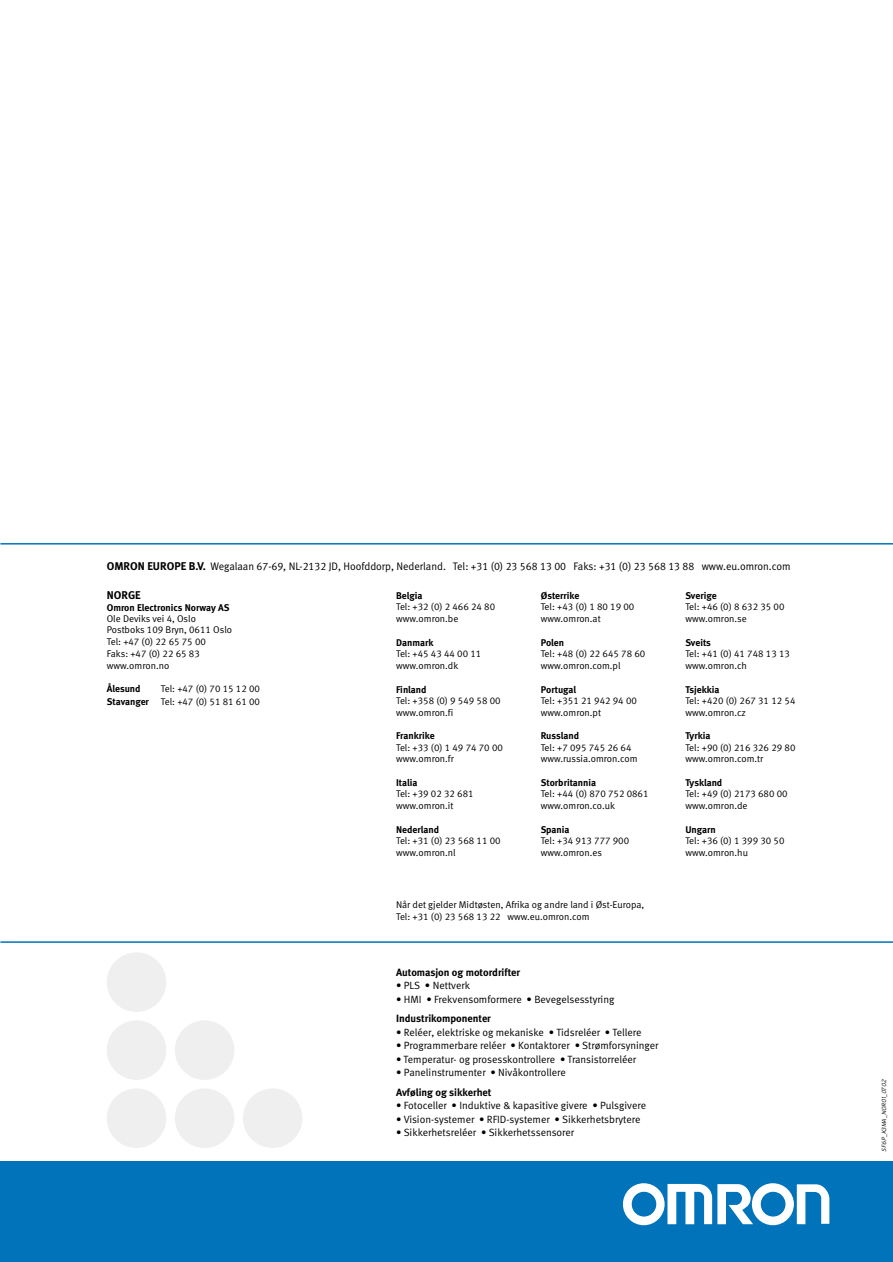
<style>
.page{position:relative;width:893px;height:1262px;background:#fff}
.page>*{position:absolute;margin:0;border:0;box-sizing:border-box;transform-origin:0 0}
.t1{font:700 11.25px "Meta";color:#000}
.t2{font:10.8px "Meta Normal LF";color:#000}
.t3{font:10.5px "Meta Normal LF";color:#000}
.t4{font:700 10.5px "Meta";color:#000}
.t5{font:9.75px/11.7px "Meta Normal LF";color:#000}
.t6{font:700 9.75px "Meta";color:#000}
.t7{font:italic 300 6px "Interstate";color:#000}
.s1{font-family:"Meta";font-weight:700;font-size:11.25px}
.s2{font-family:"Meta";font-weight:700}
</style>
<div class="page">
<hr style="left:0;top:941px;width:892px;height:1px;background:#0073bb">
<hr style="left:0;top:543px;width:892px;height:1px;background:#0073bb">
<div style="left:0;top:1161px;width:892px;height:100px;background:#0073bb"></div>
<svg style="left:623px;top:1183px;width:206px;height:42px"></svg>
<div style="left:107px;top:1088px;width:59px;height:60px;background:#efefef;border-radius:50%"></div>
<div style="left:175px;top:1088px;width:59px;height:60px;background:#efefef;border-radius:50%"></div>
<div style="left:243px;top:1088px;width:59px;height:60px;background:#efefef;border-radius:50%"></div>
<div style="left:107px;top:1020px;width:59px;height:59px;background:#efefef;border-radius:50%"></div>
<div style="left:175px;top:1020px;width:59px;height:59px;background:#efefef;border-radius:50%"></div>
<div style="left:107px;top:952px;width:59px;height:60px;background:#efefef;border-radius:50%"></div>
<p class="t2" style="left:107px;top:562px;width:685px"><span class="s1">OMRON EUROPE B.V.</span> Wegalaan 67-69, NL-2132 JD, Hoofddorp, Nederland. Tel: +31 (0) 23 568 13 00 Faks: +31 (0) 23 568 13 88 www.eu.omron.com</p>
<p class="t1" style="left:107px;top:591px;width:36px">NORGE</p>
<p class="t6" style="left:107px;top:603px;width:124px">Omron Electronics Norway AS</p>
<p class="t5" style="left:107px;top:613px;width:127px">Ole Deviks vei 4, Oslo<br>Postboks 109 Bryn, 0611 Oslo<br>Tel: +47 (0) 22 65 75 00<br>Faks: +47 (0) 22 65 83 www.omron.no</p>
<p class="t6" style="left:107px;top:685px;width:35px">Ålesund</p>
<p class="t5" style="left:107px;top:683px;width:155px;line-height:12.1px;text-align:right">Tel: +47 (0) 70 15 12 00<br><span class="s2">Stavanger</span> Tel: +47 (0) 51 81 61 00</p>
<p class="t6" style="left:396px;top:592px;width:28px">Belgia</p>
<p class="t5" style="left:396px;top:601px;width:101px">Tel: +32 (0) 2 466 24 80 www.omron.be</p>
<p class="t6" style="left:396px;top:639px;width:39px">Danmark</p>
<p class="t5" style="left:396px;top:648px;width:87px">Tel: +45 43 44 00 11 www.omron.dk</p>
<p class="t6" style="left:396px;top:686px;width:32px">Finland</p>
<p class="t5" style="left:396px;top:695px;width:106px">Tel: +358 (0) 9 549 58 00 www.omron.fi</p>
<p class="t6" style="left:396px;top:732px;width:40px">Frankrike</p>
<p class="t5" style="left:396px;top:742px;width:108px">Tel: +33 (0) 1 49 74 70 00 www.omron.fr</p>
<p class="t6" style="left:396px;top:779px;width:23px">Italia</p>
<p class="t5" style="left:396px;top:789px;width:79px">Tel: +39 02 32 681 www.omron.it</p>
<p class="t6" style="left:396px;top:826px;width:45px">Nederland</p>
<p class="t5" style="left:396px;top:835px;width:106px">Tel: +31 (0) 23 568 11 00 www.omron.nl</p>
<p class="t6" style="left:540px;top:592px;width:40px">Østerrike</p>
<p class="t5" style="left:540px;top:601px;width:95px">Tel: +43 (0) 1 80 19 00 www.omron.at</p>
<p class="t6" style="left:540px;top:639px;width:25px">Polen</p>
<p class="t5" style="left:540px;top:648px;width:106px">Tel: +48 (0) 22 645 78 60 www.omron.com.pl</p>
<p class="t6" style="left:540px;top:686px;width:37px">Portugal</p>
<p class="t5" style="left:540px;top:695px;width:98px">Tel: +351 21 942 94 00 www.omron.pt</p>
<p class="t6" style="left:540px;top:732px;width:40px">Russland</p>
<p class="t5" style="left:540px;top:742px;width:98px">Tel: +7 095 745 26 64 www.russia.omron.com</p>
<p class="t6" style="left:540px;top:779px;width:57px">Storbritannia</p>
<p class="t5" style="left:540px;top:789px;width:109px">Tel: +44 (0) 870 752 0861 www.omron.co.uk</p>
<p class="t6" style="left:540px;top:826px;width:30px">Spania</p>
<p class="t5" style="left:540px;top:835px;width:90px">Tel: +34 913 777 900 www.omron.es</p>
<p class="t5" style="left:396px;top:900px;width:250px">Når det gjelder Midtøsten, Afrika og andre land i Øst-Europa,<br>Tel: +31 (0) 23 568 13 22 www.eu.omron.com</p>
<p class="t4" style="left:396px;top:968px;width:125px">Automasjon og motordrifter</p>
<p class="t3" style="left:396px;top:981px;width:75px">• PLS • Nettverk</p>
<p class="t3" style="left:396px;top:995px;width:220px">• HMI • Frekvensomformere • Bevegelsesstyring</p>
<p class="t4" style="left:396px;top:1015px;width:96px">Industrikomponenter</p>
<p class="t3" style="left:396px;top:1028px;width:247px">• Reléer, elektriske og mekaniske • Tidsreléer • Tellere</p>
<p class="t3" style="left:396px;top:1041px;width:264px">• Programmerbare reléer • Kontaktorer • Strømforsyninger</p>
<p class="t3" style="left:396px;top:1055px;width:242px">• Temperatur- og prosesskontrollere • Transistorreléer</p>
<p class="t3" style="left:396px;top:1068px;width:171px">• Panelinstrumenter • Nivåkontrollere</p>
<p class="t4" style="left:396px;top:1088px;width:97px">Avføling og sikkerhet</p>
<p class="t3" style="left:396px;top:1101px;width:251px">• Fotoceller • Induktive &amp; kapasitive givere • Pulsgivere</p>
<p class="t3" style="left:396px;top:1115px;width:246px">• Vision-systemer • RFID-systemer • Sikkerhetsbrytere</p>
<p class="t3" style="left:396px;top:1128px;width:180px">• Sikkerhetsreléer • Sikkerhetssensorer</p>
<p class="t6" style="left:685px;top:592px;width:33px">Sverige</p>
<p class="t5" style="left:685px;top:601px;width:101px">Tel: +46 (0) 8 632 35 00 www.omron.se</p>
<p class="t6" style="left:685px;top:639px;width:27px">Sveits</p>
<p class="t5" style="left:685px;top:648px;width:106px">Tel: +41 (0) 41 748 13 13 www.omron.ch</p>
<p class="t6" style="left:685px;top:686px;width:36px">Tsjekkia</p>
<p class="t5" style="left:685px;top:695px;width:112px">Tel: +420 (0) 267 31 12 54 www.omron.cz</p>
<p class="t6" style="left:685px;top:732px;width:27px">Tyrkia</p>
<p class="t5" style="left:685px;top:742px;width:112px">Tel: +90 (0) 216 326 29 80 www.omron.com.tr</p>
<p class="t6" style="left:685px;top:779px;width:38px">Tyskland</p>
<p class="t5" style="left:685px;top:789px;width:104px">Tel: +49 (0) 2173 680 00 www.omron.de</p>
<p class="t6" style="left:685px;top:826px;width:32px">Ungarn</p>
<p class="t5" style="left:685px;top:835px;width:101px">Tel: +36 (0) 1 399 30 50 www.omron.hu</p>
<p class="t7" style="left:881px;top:1151px;width:74px;rotate:-90deg">SF6P_K3MA_NOR01_0702</p>
</div>
